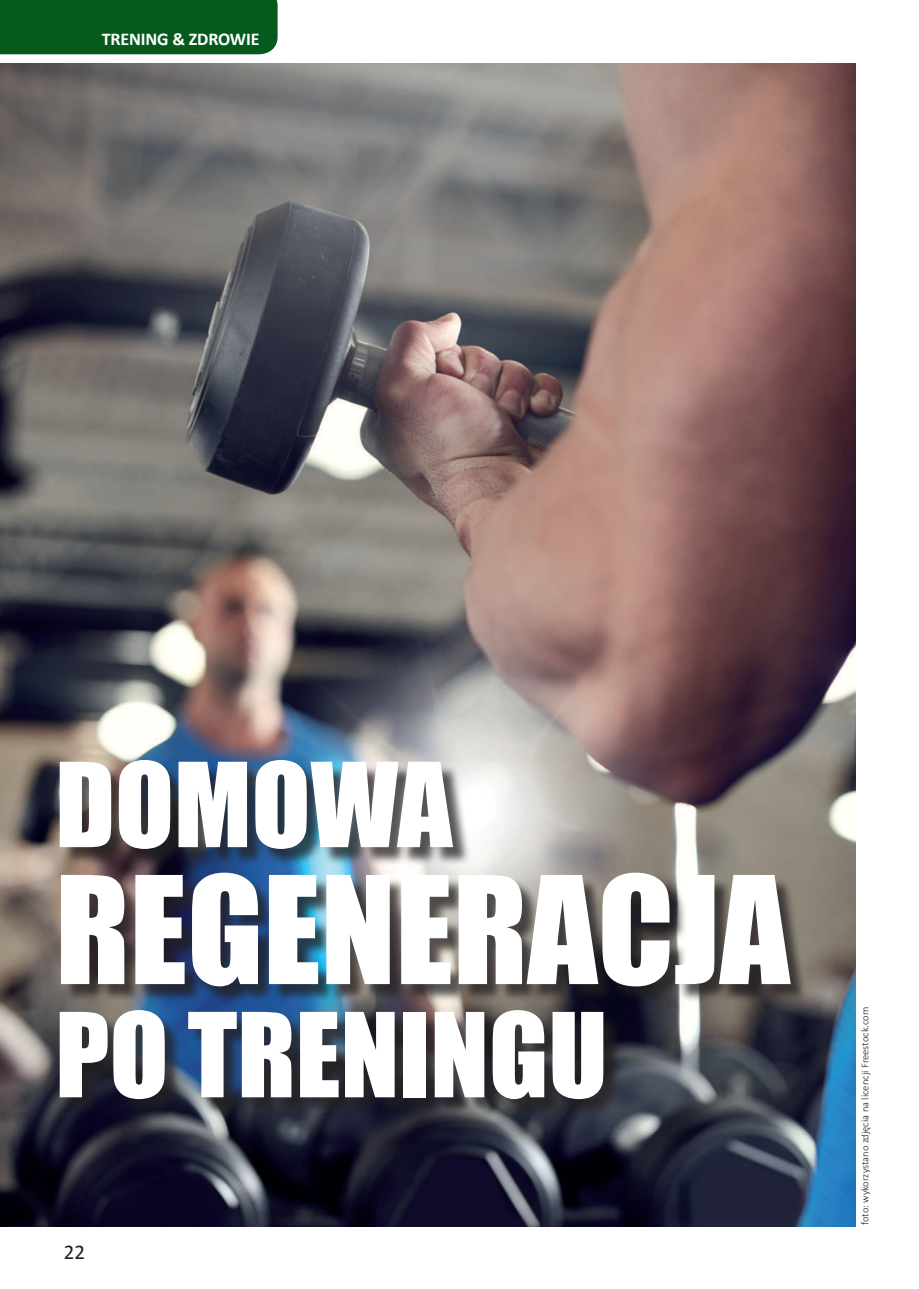
<style>
.page{position:relative;width:919px;height:1289px;background:#fff}
.page>*{position:absolute;margin:0;border:0;box-sizing:border-box;transform-origin:0 0}
.t1{font:138px "Impact";color:#fff}
.t2{font:108px "Impact";color:#fff}
.t3{font:21px "Calibri";color:#231f20}
.t4{font:700 18px "Calibri";letter-spacing:-.01em;color:#fff}
.t5{font:300 10.5px "Calibri";color:#231f20}
</style>
<div class="page">
<div style="left:0;top:0;width:277px;height:54px;background:#075a1e"></div>
<img style="left:0;top:64px;width:855px;height:1162px">
<div style="left:63px;top:874px;width:745px;height:130px;background:#231f20;opacity:.75"></div>
<div style="left:62px;top:762px;width:409px;height:105px;background:#231f20;opacity:.75"></div>
<div style="left:62px;top:1012px;width:560px;height:105px;background:#231f20;opacity:.75"></div>
<h3 class="t4" style="left:102px;top:27px;width:159px">TRENING &amp; ZDROWIE</h3>
<h2 class="t2" style="left:55px;top:721px;width:398px">DOMOWA</h2>
<h1 class="t1" style="left:55px;top:822px;width:736px">REGENERACJA</h1>
<h2 class="t2" style="left:55px;top:971px;width:553px">PO TRENINGU</h2>
<p class="t5" style="left:858px;top:1225px;width:220px;rotate:-90deg">foto: wykorzystano zdjęcia na licencji Freestock.com</p>
<h3 class="t3" style="left:64px;top:1238px;width:23px">22</h3>
</div>
